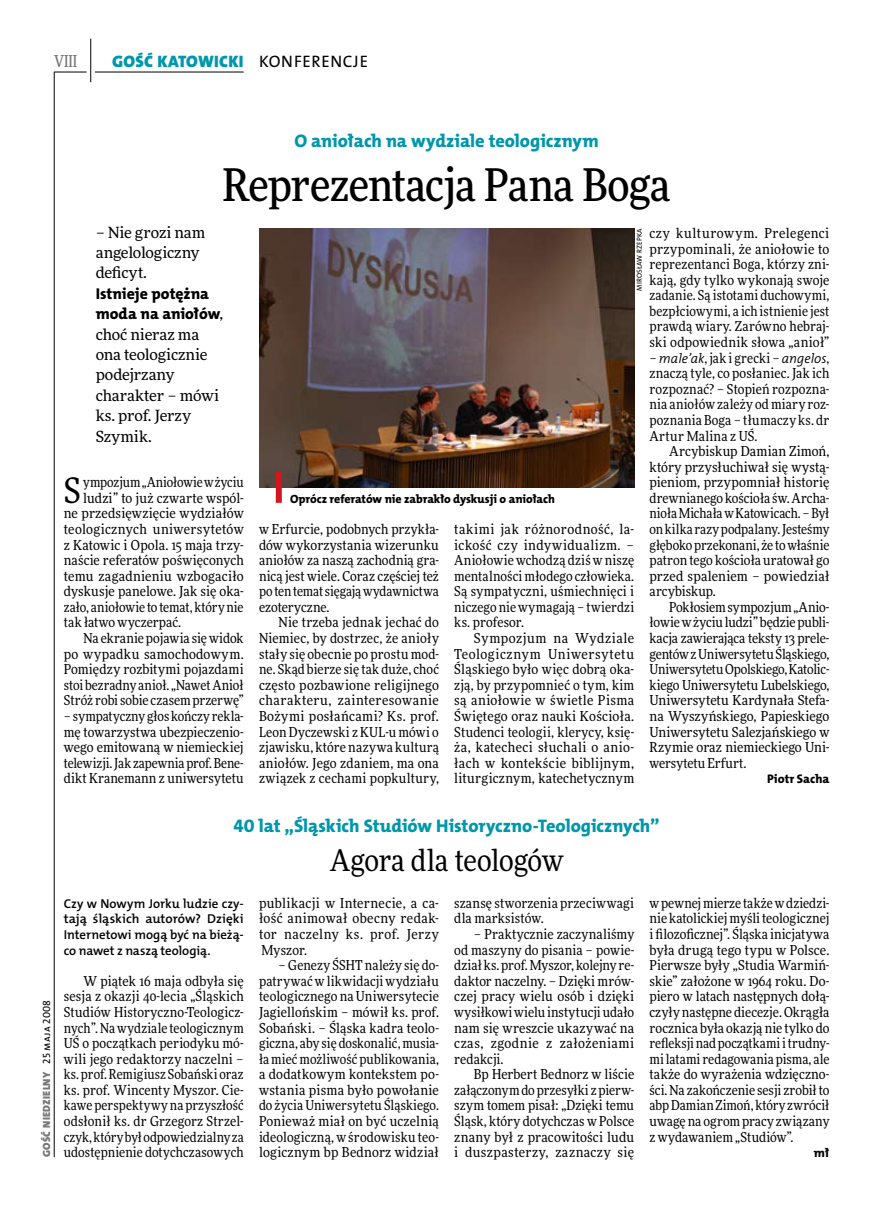
<style>
.page{position:relative;width:872px;height:1221px;background:#fff}
.page>*{position:absolute;margin:0;border:0;box-sizing:border-box;transform-origin:0 0}
.t1{font:500 45px "Freeday Narrow";letter-spacing:-.015em;color:#000}
.t2{font:35.25px "Freeday Narrow News";color:#000}
.t3{font:30px "Freeday Narrow News";letter-spacing:-.015em;color:#000}
.t4{font:18.3px "The Mix HP8 Ex Bld";color:#0097aa}
.t5{font:16.65px "The Mix HP9 Blk";letter-spacing:.02em;color:#0097aa}
.t6{font:16.65px "The Mix HP5 Plain";color:#000}
.t7{font:500 16.5px "Freeday Narrow";color:#787779;scale:.9 1}
.t8{font:15.75px/20.4px "The Mix HP8 Ex Bld";color:#000}
.t9{font:15.45px/20.4px "Freeday News";letter-spacing:-.01em;color:#000}
.t10{font:13.8px/15.6px "Freeday Narrow News";letter-spacing:.01em;color:#000;text-align:justify}
.t11{font:12.9px/15.6px "The Mix HP6 Se Bld";letter-spacing:-.005em;color:#000;text-align:justify}
.t12{font:12.45px "The Mix HP8 Ex Bld";letter-spacing:.02em;color:#000}
.t13{font:12px "The Mix HP8 Ex Bld";letter-spacing:-.01em;color:#000}
.t14{font:10.5px "The Mix HP9 Blk";letter-spacing:.025em;color:#787779}
.t15{font:7.2px "The Mix HP5 Plain";color:#000}
.s1{font-family:"The Mix HP5 Plain";color:#000}
.s2{font-family:"Freeday News";font-size:15.45px}
.s3{font-family:"The Mix HP4 Se Lig IT"}
</style>
<div class="page">
<hr style="left:54px;top:72px;width:1px;height:1085px;background:#000">
<hr style="left:90px;top:39px;width:1px;height:43px;background:#000">
<hr style="left:54px;top:72px;width:33px;height:1px;background:#000">
<hr style="left:95px;top:72px;width:149px;height:1px;background:#000">
<img style="left:259px;top:229px;width:375px;height:258px">
<div style="left:276px;top:471px;width:6px;height:32px;background:#d4151f"></div>
<p class="t7" style="left:54px;top:50px;width:27px">VIII</p>
<p class="t5" style="left:112px;top:50px;width:133px">GOŚĆ KATOWICKI</p>
<p class="t6" style="left:259px;top:50px;width:21px">KONFERENCJE</p>
<h3 class="t4" style="left:294px;top:129px;width:304px">O aniołach na wydziale teologicznym</h3>
<h1 class="t1" style="left:222px;top:157px;width:449px">Reprezentacja Pana Boga</h1>
<p class="t14" style="left:40px;top:1156px;width:159px;rotate:-90deg">GOŚĆ NIEDZIELNY <span class="s1">25 MAJA 2008</span></p>
<p class="t9" style="left:96px;top:222px;width:111px">– Nie grozi nam angelologiczny deficyt.</p>
<p class="t8" style="left:96px;top:283px;width:129px">Istnieje potężna moda na aniołów<span class="s2">,</span></p>
<p class="t9" style="left:96px;top:324px;width:125px">choć nieraz ma ona teologicznie podejrzany charakter – mówi ks. prof. Jerzy<br>Szymik.</p>
<h2 class="t2" style="left:64px;top:468px;width:19px">S</h2>
<p class="t10" style="left:83px;top:474px;width:162px">ympozjum „Aniołowie w życiu</p>
<p class="t10" style="left:83px;top:490px;width:162px">ludzi” to już czwarte wspól-</p>
<p class="t10" style="left:64px;top:505px;width:181px">ne przedsięwzięcie wydziałów</p>
<p class="t10" style="left:64px;top:521px;width:181px">teologicznych uniwersytetów</p>
<p class="t10" style="left:64px;top:536px;width:181px">z Katowic i Opola. 15 maja trzy-</p>
<p class="t10" style="left:64px;top:552px;width:181px">naście referatów poświęconych</p>
<p class="t10" style="left:64px;top:568px;width:181px">temu zagadnieniu wzbogaciło</p>
<p class="t10" style="left:64px;top:583px;width:181px">dyskusje panelowe. Jak się oka-</p>
<p class="t10" style="left:64px;top:599px;width:181px">zało, aniołowie to temat, który nie</p>
<p class="t10" style="left:64px;top:614px;width:119px">tak łatwo wyczerpać.</p>
<p class="t10" style="left:83px;top:630px;width:162px">Na ekranie pojawia się widok</p>
<p class="t10" style="left:64px;top:645px;width:181px">po wypadku samochodowym.</p>
<p class="t10" style="left:64px;top:661px;width:181px">Pomiędzy rozbitymi pojazdami</p>
<p class="t10" style="left:64px;top:677px;width:181px">stoi bezradny anioł. „Nawet Anioł</p>
<p class="t10" style="left:64px;top:692px;width:181px">Stróż robi sobie czasem przerwę”</p>
<p class="t10" style="left:64px;top:708px;width:181px">– sympatyczny głos kończy rekla&shy;mę towarzystwa ubezpieczenio&shy;wego emitowaną w niemieckiej telewizji. Jak zapewnia prof. Bene&shy;dikt Kranemann z uniwersytetu</p>
<p class="t10" style="left:649px;top:225px;width:181px">czy kulturowym. Prelegenci przypominali, że aniołowie to reprezentanci Boga, którzy zni&shy;kają, gdy tylko wykonają swoje zadanie. Są istotami duchowymi, bezpłciowymi, a ich istnienie jest prawdą wiary. Zarówno hebraj&shy;ski odpowiednik słowa „anioł”</p>
<p class="t10" style="left:649px;top:350px;width:181px">– <span class="s3">male’ak</span>, jak i grecki – <span class="s3">angelos</span>, znaczą tyle, co posłaniec. Jak ich rozpoznać? – Stopień rozpozna&shy;nia aniołów zależy od miary roz&shy;poznania Boga – tłumaczy ks. dr Artur Malina z UŚ.</p>
<p class="t10" style="left:649px;top:443px;width:181px;text-indent:20px">Arcybiskup Damian Zimoń, który przysłuchiwał się wystą&shy;pieniom, przypomniał historię drewnianego kościoła św. Archa&shy;nioła Michała w Katowicach. – Był on kilka razy podpalany. Jesteśmy głęboko przekonani, że to właśnie patron tego kościoła uratował go przed spaleniem – powiedział arcybiskup.</p>
<p class="t10" style="left:649px;top:599px;width:181px;text-indent:20px">Pokłosiem sympozjum „Anio&shy;łowie w życiu ludzi” będzie publi&shy;kacja zawierająca teksty 13 prele&shy;gentów z Uniwersytetu Śląskiego, Uniwersytetu Opolskiego, Katolic&shy;kiego Uniwersytetu Lubelskiego, Uniwersytetu Kardynała Stefa&shy;na Wyszyńskiego, Papieskiego Uniwersytetu Salezjańskiego w Rzymie oraz niemieckiego Uni&shy;wersytetu Erfurt.</p>
<p class="t12" style="left:767px;top:771px;width:64px">Piotr Sacha</p>
<p class="t15" style="left:634px;top:290px;width:63px;rotate:-90deg">MIROSŁAW RZEPKA</p>
<p class="t13" style="left:290px;top:491px;width:267px">Oprócz referatów nie zabrakło dyskusji o aniołach</p>
<p class="t10" style="left:259px;top:521px;width:181px">w Erfurcie, podobnych przykła&shy;dów wykorzystania wizerunku aniołów za naszą zachodnią gra&shy;nicą jest wiele. Coraz częściej też po ten temat sięgają wydawnictwa ezoteryczne.</p>
<p class="t10" style="left:259px;top:614px;width:181px;text-indent:20px">Nie trzeba jednak jechać do Niemiec, by dostrzec, że anioły stały się obecnie po prostu mod&shy;ne. Skąd bierze się tak duże, choć często pozbawione religijnego charakteru, zainteresowanie Bożymi posłańcami? Ks. prof.<br>Leon Dyczewski z KUL-u mówi o zjawisku, które nazywa kulturą aniołów. Jego zdaniem, ma ona związek z cechami popkultury,</p>
<p class="t10" style="left:454px;top:521px;width:181px">takimi jak różnorodność, la&shy;ickość czy indywidualizm. – Aniołowie wchodzą dziś w niszę mentalności młodego człowieka.<br>Są sympatyczni, uśmiechnięci i niczego nie wymagają – twierdzi ks. profesor.</p>
<p class="t10" style="left:454px;top:630px;width:181px;text-indent:20px">Sympozjum na Wydziale Teologicznym Uniwersytetu Śląskiego było więc dobrą oka&shy;zją, by przypomnieć o tym, kim są aniołowie w świetle Pisma Świętego oraz nauki Kościoła.<br>Studenci teologii, klerycy, księ&shy;ża, katecheci słuchali o anio&shy;łach w kontekście biblijnym, liturgicznym, katechetycznym</p>
<h3 class="t4" style="left:233px;top:814px;width:427px">40 lat „Śląskich Studiów Historyczno-Teologicznych”</h3>
<h3 class="t3" style="left:330px;top:841px;width:235px">Agora dla teologów</h3>
<p class="t11" style="left:64px;top:895px;width:181px">Czy w Nowym Jorku ludzie czy&shy;tają śląskich autorów? Dzięki Internetowi mogą być na bieżą&shy;co nawet z naszą teologią.</p>
<p class="t10" style="left:64px;top:972px;width:181px;text-indent:20px">W piątek 16 maja odbyła się sesja z okazji 40-lecia „Śląskich Studiów Historyczno-Teologicz&shy;nych”. Na wydziale teologicznym UŚ o początkach periodyku mó&shy;wili jego redaktorzy naczelni – ks. prof. Remigiusz Sobański oraz ks. prof. Wincenty Myszor. Cie&shy;kawe perspektywy na przyszłość odsłonił ks. dr Grzegorz Strzel&shy;czyk, który był odpowiedzialny za udostępnienie dotychczasowych</p>
<p class="t10" style="left:259px;top:895px;width:181px">publikacji w Internecie, a ca&shy;łość animował obecny redak&shy;tor naczelny ks. prof. Jerzy Myszor.</p>
<p class="t10" style="left:259px;top:957px;width:181px;text-indent:20px">– Genezy ŚSHT należy się do&shy;patrywać w likwidacji wydziału teologicznego na Uniwersytecie Jagiellońskim – mówił ks. prof.<br>Sobański. – Śląska kadra teolo&shy;giczna, aby się doskonalić, musia&shy;ła mieć możliwość publikowania, a dodatkowym kontekstem po&shy;wstania pisma było powołanie do życia Uniwersytetu Śląskiego.<br>Ponieważ miał on być uczelnią ideologiczną, w środowisku teo&shy;logicznym bp Bednorz widział</p>
<p class="t10" style="left:454px;top:895px;width:181px">szansę stworzenia przeciwwagi dla marksistów.</p>
<p class="t10" style="left:454px;top:926px;width:181px;text-indent:20px">– Praktycznie zaczynaliśmy od maszyny do pisania – powie&shy;dział ks. prof. Myszor, kolejny re&shy;daktor naczelny. – Dzięki mrów&shy;czej pracy wielu osób i dzięki wysiłkowi wielu instytucji udało nam się wreszcie ukazywać na czas, zgodnie z założeniami redakcji.</p>
<p class="t10" style="left:454px;top:1066px;width:181px;text-indent:20px">Bp Herbert Bednorz w liście załączonym do przesyłki z pierw&shy;szym tomem pisał: „Dzięki temu Śląsk, który dotychczas w Polsce znany był z pracowitości ludu i duszpasterzy, zaznaczy się</p>
<p class="t10" style="left:649px;top:895px;width:181px">wpewnej mierze także wdziedzi&shy;nie katolickiej myśli teologicznej i filozoficznej”. Śląska inicjatywa była drugą tego typu w Polsce.<br>Pierwsze były „Studia Warmiń&shy;skie” założone w 1964 roku. Do&shy;piero w latach następnych dołą&shy;czyły następne diecezje. Okrągła rocznica była okazją nie tylko do refleksji nad początkami itrudny&shy;mi latami redagowania pisma, ale także do wyrażenia wdzięczno&shy;ści. Na zakończenie sesji zrobił to abp Damian Zimoń, który zwrócił uwagę na ogrom pracy związany z wydawaniem „Studiów”.</p>
<p class="t12" style="left:814px;top:1144px;width:17px">mł</p>
</div>
